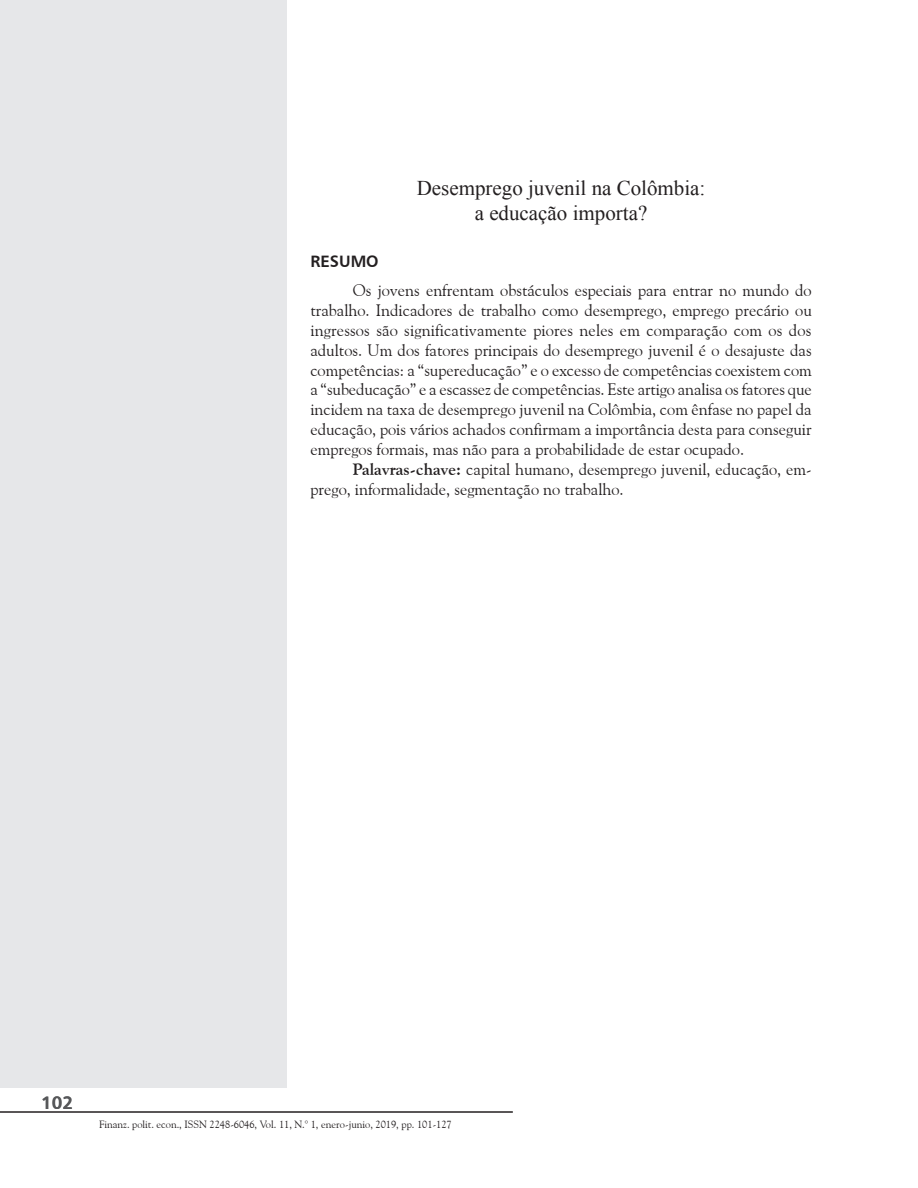
<style>
.page{position:relative;width:918px;height:1188px;background:#fff}
.page>*{position:absolute;margin:0;border:0;box-sizing:border-box;transform-origin:0 0}
.t1{font:21px/25.2px "Times New Roman";color:#231f20;text-align:center}
.t2{font:18px "Humanist 777 BT Bold B";color:#57585a}
.t3{font:16.5px/19.8px "Goudy Old Style BT";color:#231f20;text-align:justify}
.t4{font:16.5px "Humanist 777 BT Bold B";color:#231f20}
.t5{font:10.5px "Goudy Old Style BT";color:#231f20}
.s1{font-weight:700}
</style>
<div class="page">
<hr style="left:0;top:1112px;width:513px;height:1px;background:#231f20">
<div style="left:0;top:0;width:287px;height:1087px;background:#e6e7e9"></div>
<p class="t1" style="left:417px;top:175px;width:290px">Desemprego juvenil na Colômbia: a educação importa?</p>
<p class="t4" style="left:310px;top:250px;width:70px">RESUMO</p>
<p class="t3" style="left:310px;top:280px;width:503px;text-indent:43px">Os jovens enfrentam obstáculos especiais para entrar no mundo do trabalho. Indicadores de trabalho como desemprego, emprego precário ou ingressos são significativamente piores neles em comparação com os dos adultos. Um dos fatores principais do desemprego juvenil é o desajuste das competências: a “supereducação” e o excesso de competências coexistem com a “subeducação” e a escassez de competências. Este artigo analisa os fatores que incidem na taxa de desemprego juvenil na Colômbia, com ênfase no papel da educação, pois vários achados confirmam a importância desta para conseguir empregos formais, mas não para a probabilidade de estar ocupado.</p>
<p class="t3" style="left:310px;top:459px;width:503px;text-indent:43px"><span class="s1">Palavras-chave:</span> capital humano, desemprego juvenil, educação, em&shy;prego, informalidade, segmentação no trabalho.</p>
<p class="t2" style="left:41px;top:1091px;width:34px">102</p>
<p class="t5" style="left:99px;top:1118px;width:354px">Finanz. polit. econ., ISSN 2248-6046, Vol. 11, N.° 1, enero-junio, 2019, pp. 101-127</p>
</div>
